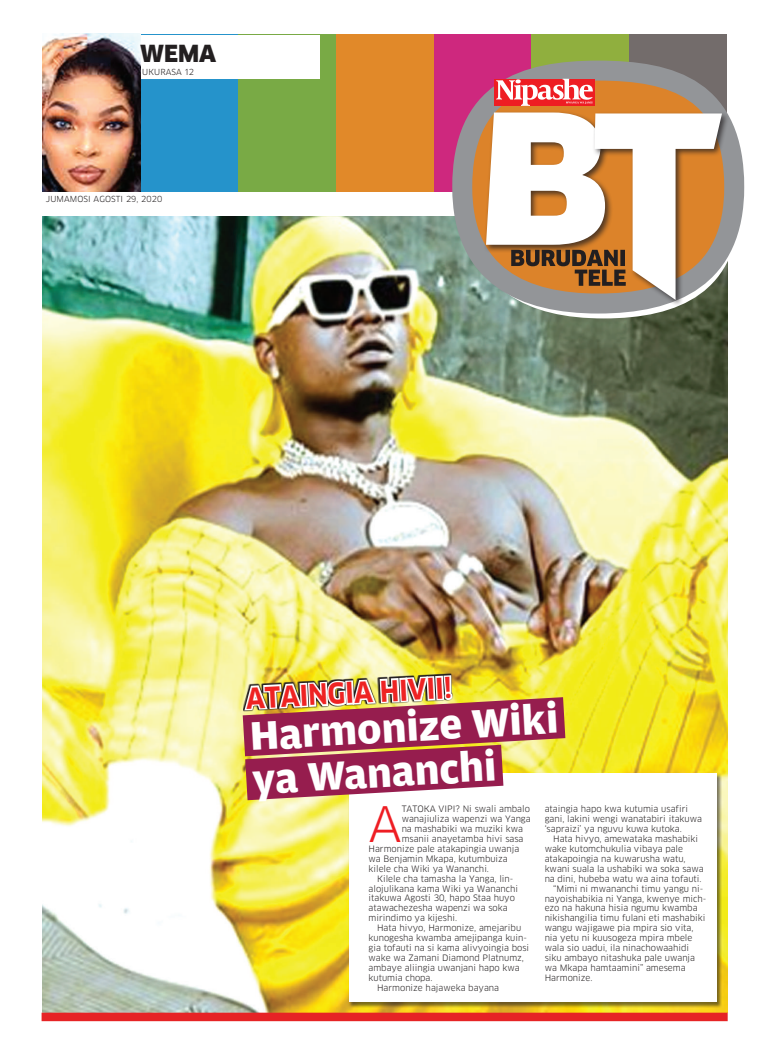
<style>
.page{position:relative;width:774px;height:1063px;background:#fff}
.page>*{position:absolute;margin:0;border:0;box-sizing:border-box;transform-origin:0 0}
.t1{font:47.8px "Clan LF";color:#ee1d23}
.t2{font:700 42px/44.1px "Amplitude Wide";color:#fff;scale:.95 1}
.t3{font:700 28px "Clan";color:#ee2323;scale:.93 1}
.t4{font:900 23px "Clan";color:#231f20}
.t5{font:8.6px/9.9px "Clan LF";color:#231f20}
.t6{font:8.2px "Clan LF";letter-spacing:.01em;color:#231f20}
</style>
<div class="page">
<img style="left:43px;top:217px;width:685px;height:796px">
<div style="left:238px;top:34px;width:98px;height:157px;background:#79aa45"></div>
<div style="left:336px;top:34px;width:98px;height:157px;background:#e18929"></div>
<div style="left:140px;top:34px;width:98px;height:157px;background:#2593cb"></div>
<div style="left:434px;top:34px;width:97px;height:157px;background:#ce287e"></div>
<div style="left:531px;top:34px;width:98px;height:157px;background:#90af3e"></div>
<svg style="left:629px;top:34px;width:98px;height:77px;fill:#736c6b"></svg>
<div style="left:42px;top:1013px;width:686px;height:8px;background:#e62325"></div>
<div style="left:462px;top:71px;width:272px;height:233px;background:#dc832a;border-radius:50%"></div>
<div style="left:452px;top:61px;width:292px;height:253px;border:20px solid #939598;border-radius:50%"></div>
<div style="left:484px;top:110px;width:129px;height:143px;background:#231f20;opacity:.75"></div>
<div style="left:592px;top:111px;width:138px;height:196px;background:#231f20;opacity:.75"></div>
<div style="left:494px;top:79px;width:100px;height:27px;background:#ee1d23"></div>
<svg style="left:496px;top:79px;width:97px;height:27px"></svg>
<svg style="left:486px;top:113px;width:236px;height:187px"></svg>
<div style="left:107px;top:35px;width:213px;height:44px;background:#fff"></div>
<img style="left:43px;top:34px;width:97px;height:156px">
<div style="left:41px;top:190px;width:127px;height:19px;background:#fff"></div>
<div style="left:137px;top:63px;width:62px;height:19px;background:#fff;opacity:.75"></div>
<div style="left:134px;top:38px;width:89px;height:31px;background:#fff"></div>
<div style="left:348px;top:774px;width:374px;height:234px;background:#231f20;opacity:.6"></div>
<div style="left:349px;top:774px;width:367px;height:228px;background:#fff"></div>
<svg style="left:242px;top:673px;width:212px;height:1px"></svg>
<svg style="left:201px;top:674px;width:406px;height:105px"></svg>
<svg style="left:203px;top:722px;width:342px;height:101px"></svg>
<h3 class="t4" style="left:140px;top:41px;width:78px">WEMA</h3>
<p class="t6" style="left:142px;top:68px;width:53px">UKURASA 12</p>
<p class="t6" style="left:46px;top:195px;width:118px">JUMAMOSI AGOSTI 29, 2020</p>
<h3 class="t3" style="left:245px;top:683px;width:223px;rotate:-3deg">ATAINGIA HIVII!</h3>
<h2 class="t2" style="left:249px;top:714px;width:327px;rotate:-3deg">Harmonize Wiki ya Wananchi</h2>
<h1 class="t1" style="left:369px;top:798px;width:35px">A</h1>
<p class="t5" style="left:402px;top:804px;width:130px">TATOKA VIPI? Ni swali ambalo</p>
<p class="t5" style="left:402px;top:814px;width:131px">wanajiuliza wapenzi wa Yanga</p>
<p class="t5" style="left:402px;top:824px;width:123px">na mashabiki wa muziki kwa</p>
<p class="t5" style="left:402px;top:834px;width:123px">msanii anayetamba hivi sasa</p>
<p class="t5" style="left:369px;top:844px;width:152px">Harmonize pale atakapingia uwanja</p>
<p class="t5" style="left:369px;top:854px;width:141px">wa Benjamin Mkapa, kutumbuiza</p>
<p class="t5" style="left:369px;top:864px;width:122px">kilele cha Wiki ya Wananchi.</p>
<p class="t5" style="left:377px;top:874px;width:138px">Kilele cha tamasha la Yanga, lin-</p>
<p class="t5" style="left:369px;top:883px;width:151px">alojulikana kama Wiki ya Wananchi</p>
<p class="t5" style="left:369px;top:893px;width:148px">itakuwa Agosti 30, hapo Staa huyo</p>
<p class="t5" style="left:369px;top:903px;width:141px">atawachezesha wapenzi wa soka</p>
<p class="t5" style="left:369px;top:913px;width:90px">mirindimo ya kijeshi.</p>
<p class="t5" style="left:377px;top:923px;width:146px">Hata hivyo, Harmonize, amejaribu</p>
<p class="t5" style="left:369px;top:933px;width:160px">kunogesha kwamba amejipanga kuin-</p>
<p class="t5" style="left:369px;top:943px;width:162px">gia tofauti na si kama alivyoingia bosi</p>
<p class="t5" style="left:369px;top:953px;width:157px">wake wa Zamani Diamond Platnumz,</p>
<p class="t5" style="left:369px;top:963px;width:153px">ambaye aliingia uwanjani hapo kwa</p>
<p class="t5" style="left:369px;top:973px;width:66px">kutumia chopa.</p>
<p class="t5" style="left:377px;top:983px;width:123px">Harmonize hajaweka bayana</p>
<p class="t5" style="left:545px;top:804px;width:159px">ataingia hapo kwa kutumia usafiri gani, lakini wengi wanatabiri itakuwa ‘sapraizi’ ya nguvu kuwa kutoka.</p>
<p class="t5" style="left:553px;top:834px;width:146px">Hata hivyo, amewataka mashabiki</p>
<p class="t5" style="left:545px;top:844px;width:140px">wake kutomchukulia vibaya pale</p>
<p class="t5" style="left:545px;top:854px;width:143px">atakapoingia na kuwarusha watu,</p>
<p class="t5" style="left:545px;top:864px;width:161px">kwani suala la ushabiki wa soka sawa</p>
<p class="t5" style="left:545px;top:874px;width:158px">na dini, hubeba watu wa aina tofauti.</p>
<p class="t5" style="left:553px;top:884px;width:152px">“Mimi ni mwananchi timu yangu ni-</p>
<p class="t5" style="left:545px;top:893px;width:163px">nayoishabikia ni Yanga, kwenye mich-</p>
<p class="t5" style="left:545px;top:903px;width:154px">ezo na hakuna hisia ngumu kwamba</p>
<p class="t5" style="left:545px;top:913px;width:162px">nikishangilia timu fulani eti mashabiki</p>
<p class="t5" style="left:545px;top:923px;width:150px">wangu wajigawe pia mpira sio vita,</p>
<p class="t5" style="left:545px;top:933px;width:149px">nia yetu ni kuusogeza mpira mbele</p>
<p class="t5" style="left:545px;top:943px;width:146px">wala sio uadui, ila ninachowaahidi</p>
<p class="t5" style="left:545px;top:953px;width:152px">siku ambayo nitashuka pale uwanja</p>
<p class="t5" style="left:545px;top:963px;width:142px">wa Mkapa hamtaamini” amesema</p>
<p class="t5" style="left:545px;top:973px;width:49px">Harmonize.</p>
</div>
